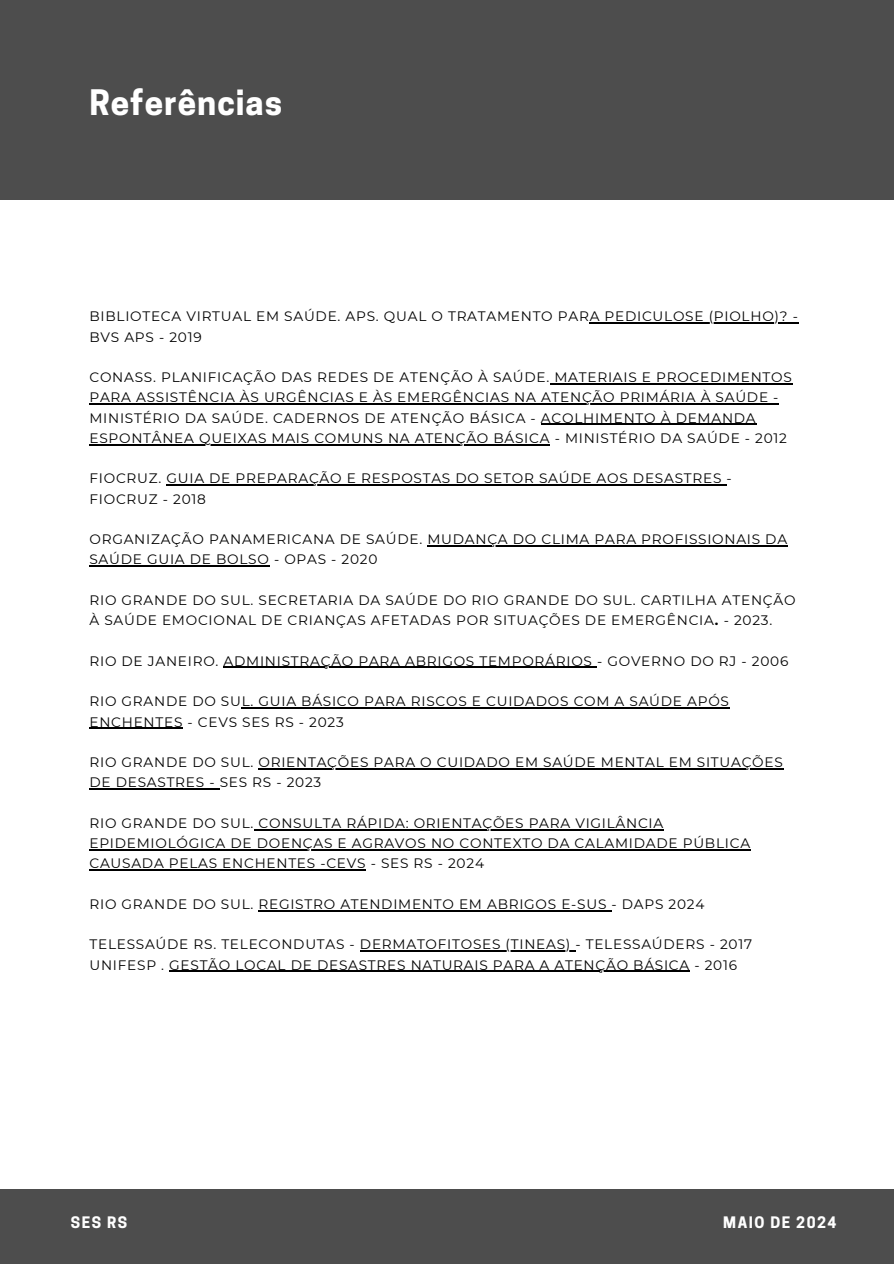
<style>
.page{position:relative;width:894px;height:1264px;background:#fff}
.page>*{position:absolute;margin:0;border:0;box-sizing:border-box;transform-origin:0 0}
.t1{font:700 33px "Cooper Hewitt";letter-spacing:.03em;color:#fff}
.t2{font:700 14.85px "Cooper Hewitt";letter-spacing:.1em;color:#fff}
.t3{font:13.65px/20.2px "Montserrat";letter-spacing:.055em;color:#000}
.s1{font-weight:700}
</style>
<div class="page">
<div style="left:0;top:0;width:893px;height:200px;background:#4d4d4d"></div>
<div style="left:0;top:1189px;width:893px;height:74px;background:#4d4d4d"></div>
<hr style="left:589px;top:322px;width:209px;height:1px;background:#000">
<hr style="left:550px;top:383px;width:242px;height:1px;background:#000">
<hr style="left:89px;top:403px;width:690px;height:1px;background:#000">
<hr style="left:541px;top:424px;width:215px;height:1px;background:#000">
<hr style="left:89px;top:444px;width:461px;height:1px;background:#000">
<hr style="left:166px;top:484px;width:560px;height:1px;background:#000">
<hr style="left:427px;top:545px;width:360px;height:1px;background:#000">
<hr style="left:89px;top:565px;width:180px;height:1px;background:#000">
<hr style="left:223px;top:667px;width:374px;height:1px;background:#000">
<hr style="left:242px;top:707px;width:487px;height:1px;background:#000">
<hr style="left:89px;top:727px;width:94px;height:1px;background:#000">
<hr style="left:258px;top:768px;width:525px;height:1px;background:#000">
<hr style="left:89px;top:788px;width:131px;height:1px;background:#000">
<hr style="left:254px;top:829px;width:410px;height:1px;background:#000">
<hr style="left:89px;top:849px;width:661px;height:1px;background:#000">
<hr style="left:89px;top:869px;width:277px;height:1px;background:#000">
<hr style="left:258px;top:910px;width:353px;height:1px;background:#000">
<hr style="left:360px;top:950px;width:215px;height:1px;background:#000">
<hr style="left:169px;top:970px;width:521px;height:1px;background:#000">
<p class="t1" style="left:89px;top:91px;width:194px">Referências</p>
<p class="t3" style="left:89px;top:306px;width:709px">BIBLIOTECA VIRTUAL EM SAÚDE. APS. QUAL O TRATAMENTO PARA PEDICULOSE (PIOLHO)? -</p>
<p class="t3" style="left:89px;top:326px;width:114px">BVS APS - 2019</p>
<p class="t3" style="left:89px;top:367px;width:703px">CONASS. PLANIFICAÇÃO DAS REDES DE ATENÇÃO À SAÚDE. MATERIAIS E PROCEDIMENTOS</p>
<p class="t3" style="left:89px;top:387px;width:690px">PARA ASSISTÊNCIA ÀS URGÊNCIAS E ÀS EMERGÊNCIAS NA ATENÇÃO PRIMÁRIA À SAÚDE -<br>MINISTÉRIO DA SAÚDE. CADERNOS DE ATENÇÃO BÁSICA - ACOLHIMENTO À DEMANDA</p>
<p class="t3" style="left:89px;top:428px;width:699px">ESPONTÂNEA QUEIXAS MAIS COMUNS NA ATENÇÃO BÁSICA - MINISTÉRIO DA SAÚDE - 2012</p>
<p class="t3" style="left:89px;top:468px;width:643px">FIOCRUZ. GUIA DE PREPARAÇÃO E RESPOSTAS DO SETOR SAÚDE AOS DESASTRES -</p>
<p class="t3" style="left:89px;top:488px;width:118px">FIOCRUZ - 2018</p>
<p class="t3" style="left:89px;top:529px;width:699px">ORGANIZAÇÃO PANAMERICANA DE SAÚDE. MUDANÇA DO CLIMA PARA PROFISSIONAIS DA</p>
<p class="t3" style="left:89px;top:549px;width:289px">SAÚDE GUIA DE BOLSO - OPAS - 2020</p>
<p class="t3" style="left:89px;top:590px;width:707px">RIO GRANDE DO SUL. SECRETARIA DA SAÚDE DO RIO GRANDE DO SUL. CARTILHA ATENÇÃO</p>
<p class="t3" style="left:89px;top:610px;width:684px">À SAÚDE EMOCIONAL DE CRIANÇAS AFETADAS POR SITUAÇÕES DE EMERGÊNCIA<span class="s1">.</span> - 2023.</p>
<p class="t3" style="left:89px;top:650px;width:700px">RIO DE JANEIRO. ADMINISTRAÇÃO PARA ABRIGOS TEMPORÁRIOS - GOVERNO DO RJ - 2006</p>
<p class="t3" style="left:89px;top:691px;width:640px">RIO GRANDE DO SUL. GUIA BÁSICO PARA RISCOS E CUIDADOS COM A SAÚDE APÓS</p>
<p class="t3" style="left:89px;top:711px;width:256px">ENCHENTES - CEVS SES RS - 2023</p>
<p class="t3" style="left:89px;top:752px;width:694px">RIO GRANDE DO SUL. ORIENTAÇÕES PARA O CUIDADO EM SAÚDE MENTAL EM SITUAÇÕES</p>
<p class="t3" style="left:89px;top:772px;width:233px">DE DESASTRES - SES RS - 2023</p>
<p class="t3" style="left:89px;top:812px;width:575px">RIO GRANDE DO SUL. CONSULTA RÁPIDA: ORIENTAÇÕES PARA VIGILÂNCIA</p>
<p class="t3" style="left:89px;top:833px;width:662px">EPIDEMIOLÓGICA DE DOENÇAS E AGRAVOS NO CONTEXTO DA CALAMIDADE PÚBLICA<br>CAUSADA PELAS ENCHENTES -CEVS - SES RS - 2024</p>
<p class="t3" style="left:89px;top:893px;width:616px">RIO GRANDE DO SUL. REGISTRO ATENDIMENTO EM ABRIGOS E-SUS - DAPS 2024</p>
<h2 class="t3" style="left:89px;top:934px;width:664px">TELESSAÚDE RS. TELECONDUTAS - DERMATOFITOSES (TINEAS) - TELESSAÚDERS - 2017</h2>
<h2 class="t3" style="left:89px;top:954px;width:649px">UNIFESP . GESTÃO LOCAL DE DESASTRES NATURAIS PARA A ATENÇÃO BÁSICA - 2016</h2>
<h1 class="t2" style="left:71px;top:1217px;width:58px">SES RS</h1>
<p class="t2" style="left:723px;top:1217px;width:115px">MAIO DE 2024</p>
</div>
